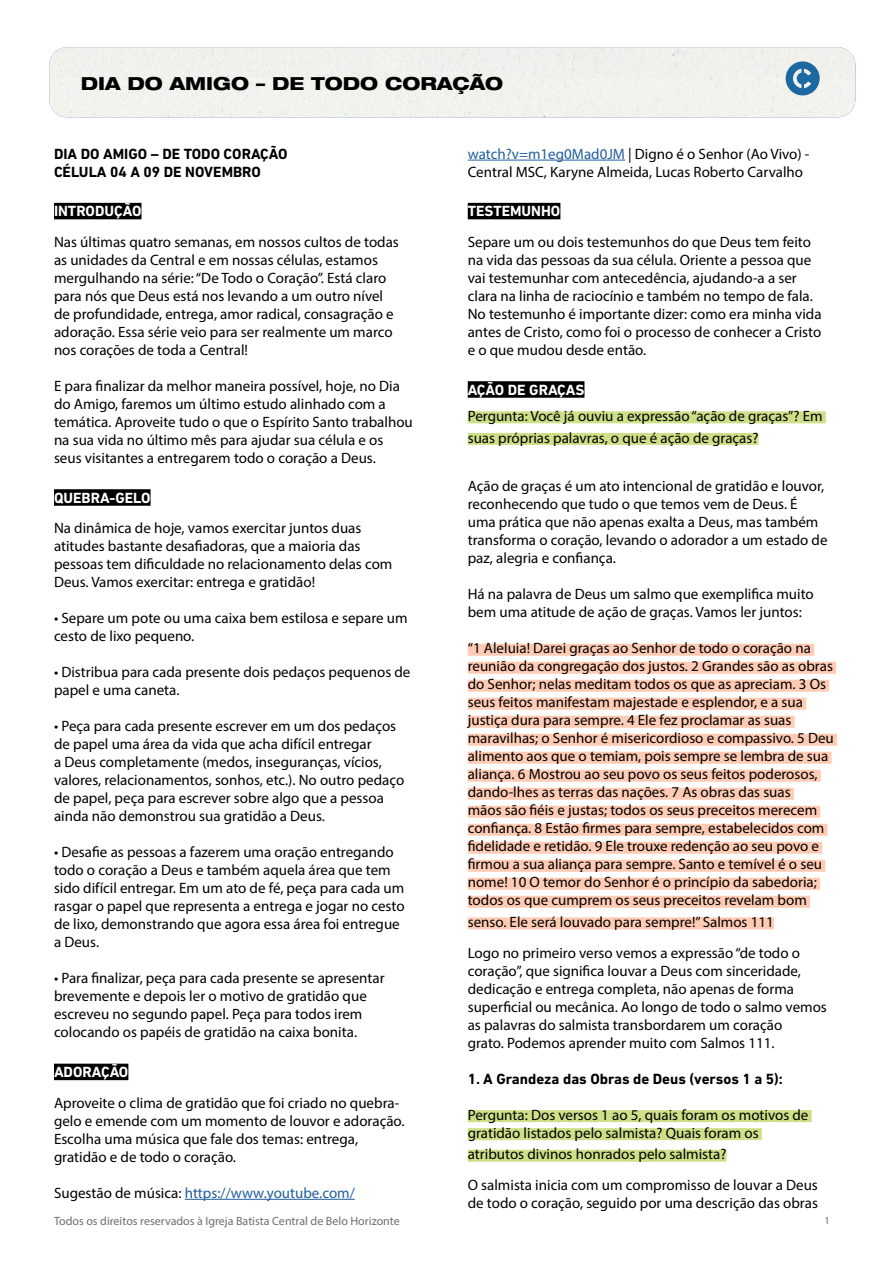
<style>
.page{position:relative;width:893px;height:1263px;background:#fff}
.page>*{position:absolute;margin:0;border:0;box-sizing:border-box;transform-origin:0 0}
.t1{font:800 expanded 18px "Helvetica Neue LT Std";color:#000}
.t2{font:15px/18px "Myriad Pro";color:#000}
.t3{font:700 15px/18px "DIN Next LT Pro";color:#000}
.t4{font:700 15px "DIN Next LT Pro";color:#fff}
.t5{font:15px "Myriad Pro";color:#215e9e}
.t6{font:12px "Myriad Pro";color:#6d6e71}
.t7{font:10.5px "Myriad Pro";color:#6d6e71}
.s1{color:#000}
.s2{color:#215e9e}
</style>
<div class="page">
<div style="left:54px;top:203px;width:87px;height:16px;background:#000"></div>
<div style="left:54px;top:489px;width:97px;height:17px;background:#000"></div>
<div style="left:54px;top:1064px;width:74px;height:16px;background:#000"></div>
<hr style="left:185px;top:1199px;width:170px;height:1px;background:#215e9e">
<hr style="left:468px;top:160px;width:157px;height:1px;background:#215e9e">
<div style="left:468px;top:203px;width:92px;height:16px;background:#000"></div>
<div style="left:468px;top:381px;width:116px;height:17px;background:#000"></div>
<div style="left:468px;top:411px;width:358px;height:12px;background:#cde088"></div>
<div style="left:468px;top:433px;width:291px;height:12px;background:#cde088"></div>
<div style="left:468px;top:644px;width:346px;height:12px;background:#ffcbb4"></div>
<div style="left:468px;top:662px;width:368px;height:12px;background:#ffcbb4"></div>
<div style="left:468px;top:680px;width:361px;height:12px;background:#ffcbb4"></div>
<div style="left:468px;top:698px;width:338px;height:12px;background:#ffcbb4"></div>
<div style="left:468px;top:716px;width:327px;height:12px;background:#ffcbb4"></div>
<div style="left:468px;top:734px;width:369px;height:12px;background:#ffcbb4"></div>
<div style="left:468px;top:752px;width:364px;height:12px;background:#ffcbb4"></div>
<div style="left:468px;top:770px;width:353px;height:12px;background:#ffcbb4"></div>
<div style="left:468px;top:788px;width:326px;height:12px;background:#ffcbb4"></div>
<div style="left:468px;top:806px;width:352px;height:12px;background:#ffcbb4"></div>
<div style="left:468px;top:824px;width:360px;height:12px;background:#ffcbb4"></div>
<div style="left:468px;top:842px;width:354px;height:12px;background:#ffcbb4"></div>
<div style="left:468px;top:860px;width:357px;height:12px;background:#ffcbb4"></div>
<div style="left:468px;top:878px;width:352px;height:12px;background:#ffcbb4"></div>
<div style="left:468px;top:896px;width:342px;height:12px;background:#ffcbb4"></div>
<div style="left:468px;top:917px;width:306px;height:12px;background:#ffcbb4"></div>
<div style="left:468px;top:1110px;width:344px;height:12px;background:#cde088"></div>
<div style="left:468px;top:1128px;width:294px;height:12px;background:#cde088"></div>
<div style="left:468px;top:1150px;width:258px;height:12px;background:#cde088"></div>
<div style="left:49px;top:47px;width:806px;height:70px;background:#f1f2ed"></div>
<svg style="left:786px;top:61px;width:34px;height:34px"></svg>
<p class="t1" style="left:81px;top:72px;width:424px">DIA DO AMIGO – DE TODO CORAÇÃO</p>
<p class="t3" style="left:54px;top:144px;width:235px">DIA DO AMIGO – DE TODO CORAÇÃO<br>CÉLULA 04 A 09 DE NOVEMBRO</p>
<p class="t4" style="left:54px;top:202px;width:89px">INTRODUÇÃO</p>
<p class="t2" style="left:54px;top:233px;width:346px">Nas últimas quatro semanas, em nossos cultos de todas as unidades da Central e em nossas células, estamos mergulhando na série: “De Todo o Coração”. Está claro para nós que Deus está nos levando a um outro nível de profundidade, entrega, amor radical, consagração e adoração. Essa série veio para ser realmente um marco nos corações de toda a Central!</p>
<p class="t2" style="left:54px;top:377px;width:360px">E para finalizar da melhor maneira possível, hoje, no Dia do Amigo, faremos um último estudo alinhado com a temática. Aproveite tudo o que o Espírito Santo trabalhou na sua vida no último mês para ajudar sua célula e os seus visitantes a entregarem todo o coração a Deus.</p>
<p class="t4" style="left:54px;top:489px;width:98px">QUEBRA-GELO</p>
<p class="t2" style="left:54px;top:519px;width:340px">Na dinâmica de hoje, vamos exercitar juntos duas atitudes bastante desafiadoras, que a maioria das pessoas tem dificuldade no relacionamento delas com Deus. Vamos exercitar: entrega e gratidão!</p>
<p class="t2" style="left:54px;top:609px;width:355px">• Separe um pote ou uma caixa bem estilosa e separe um cesto de lixo pequeno.</p>
<p class="t2" style="left:54px;top:663px;width:358px">• Distribua para cada presente dois pedaços pequenos de papel e uma caneta.</p>
<p class="t2" style="left:54px;top:717px;width:352px">• Peça para cada presente escrever em um dos pedaços de papel uma área da vida que acha difícil entregar<br>a Deus completamente (medos, inseguranças, vícios, valores, relacionamentos, sonhos, etc.). No outro pedaço de papel, peça para escrever sobre algo que a pessoa ainda não demonstrou sua gratidão a Deus.</p>
<p class="t2" style="left:54px;top:843px;width:352px">• Desafie as pessoas a fazerem uma oração entregando todo o coração a Deus e também aquela área que tem sido difícil entregar. Em um ato de fé, peça para cada um rasgar o papel que representa a entrega e jogar no cesto de lixo, demonstrando que agora essa área foi entregue a Deus.</p>
<p class="t2" style="left:54px;top:969px;width:332px">• Para finalizar, peça para cada presente se apresentar brevemente e depois ler o motivo de gratidão que escreveu no segundo papel. Peça para todos irem colocando os papéis de gratidão na caixa bonita.</p>
<p class="t4" style="left:54px;top:1063px;width:76px">ADORAÇÃO</p>
<p class="t2" style="left:54px;top:1093px;width:352px">Aproveite o clima de gratidão que foi criado no quebra&shy;gelo e emende com um momento de louvor e adoração.<br>Escolha uma música que fale dos temas: entrega, gratidão e de todo o coração.</p>
<p class="t5" style="left:54px;top:1183px;width:302px"><span class="s1">Sugestão de música:</span> https://www.youtube.com/</p>
<p class="t2" style="left:468px;top:144px;width:343px"><span class="s2">watch?v=m1eg0Mad0JM</span> | Digno é o Senhor (Ao Vivo) -<br>Central MSC, Karyne Almeida, Lucas Roberto Carvalho</p>
<p class="t4" style="left:468px;top:202px;width:94px">TESTEMUNHO</p>
<p class="t2" style="left:468px;top:233px;width:355px">Separe um ou dois testemunhos do que Deus tem feito na vida das pessoas da sua célula. Oriente a pessoa que vai testemunhar com antecedência, ajudando-a a ser clara na linha de raciocínio e também no tempo de fala.<br>No testemunho é importante dizer: como era minha vida antes de Cristo, como foi o processo de conhecer a Cristo e o que mudou desde então.</p>
<p class="t4" style="left:468px;top:381px;width:118px">AÇÃO DE GRAÇAS</p>
<p class="t2" style="left:468px;top:405px;width:356px;line-height:21.6px">Pergunta: Você já ouviu a expressão “ação de graças”? Em suas próprias palavras, o que é ação de graças?</p>
<p class="t2" style="left:468px;top:477px;width:361px">Ação de graças é um ato intencional de gratidão e louvor, reconhecendo que tudo o que temos vem de Deus. É uma prática que não apenas exalta a Deus, mas também transforma o coração, levando o adorador a um estado de paz, alegria e confiança.</p>
<p class="t2" style="left:468px;top:585px;width:348px">Há na palavra de Deus um salmo que exemplifica muito bem uma atitude de ação de graças. Vamos ler juntos:</p>
<p class="t2" style="left:468px;top:639px;width:368px">“1 Aleluia! Darei graças ao Senhor de todo o coração na reunião da congregação dos justos. 2 Grandes são as obras do Senhor; nelas meditam todos os que as apreciam. 3 Os seus feitos manifestam majestade e esplendor, e a sua justiça dura para sempre. 4 Ele fez proclamar as suas maravilhas; o Senhor é misericordioso e compassivo. 5 Deu alimento aos que o temiam, pois sempre se lembra de sua aliança. 6 Mostrou ao seu povo os seus feitos poderosos, dando-lhes as terras das nações. 7 As obras das suas<br>mãos são fiéis e justas; todos os seus preceitos merecem confiança. 8 Estão firmes para sempre, estabelecidos com fidelidade e retidão. 9 Ele trouxe redenção ao seu povo e firmou a sua aliança para sempre. Santo e temível é o seu nome! 10 O temor do Senhor é o princípio da sabedoria; todos os que cumprem os seus preceitos revelam bom</p>
<p class="t2" style="left:468px;top:906px;width:334px;line-height:30.8px">senso. Ele será louvado para sempre!” Salmos 111<br>Logo no primeiro verso vemos a expressão “de todo o</p>
<p class="t2" style="left:468px;top:961px;width:361px">coração”, que significa louvar a Deus com sinceridade, dedicação e entrega completa, não apenas de forma superficial ou mecânica. Ao longo de todo o salmo vemos as palavras do salmista transbordarem um coração<br>grato. Podemos aprender muito com Salmos 111.</p>
<p class="t3" style="left:468px;top:1070px;width:317px">1. A Grandeza das Obras de Deus (versos 1 a 5):</p>
<p class="t2" style="left:468px;top:1105px;width:342px">Pergunta: Dos versos 1 ao 5, quais foram os motivos de gratidão listados pelo salmista? Quais foram os</p>
<p class="t2" style="left:468px;top:1139px;width:352px;line-height:30.8px">atributos divinos honrados pelo salmista?<br>O salmista inicia com um compromisso de louvar a Deus</p>
<p class="t2" style="left:468px;top:1194px;width:352px">de todo o coração, seguido por uma descrição das obras</p>
<p class="t6" style="left:54px;top:1213px;width:347px">Todos os direitos reservados à Igreja Batista Central de Belo Horizonte</p>
<p class="t7" style="left:824px;top:1214px;width:7px">1</p>
</div>
